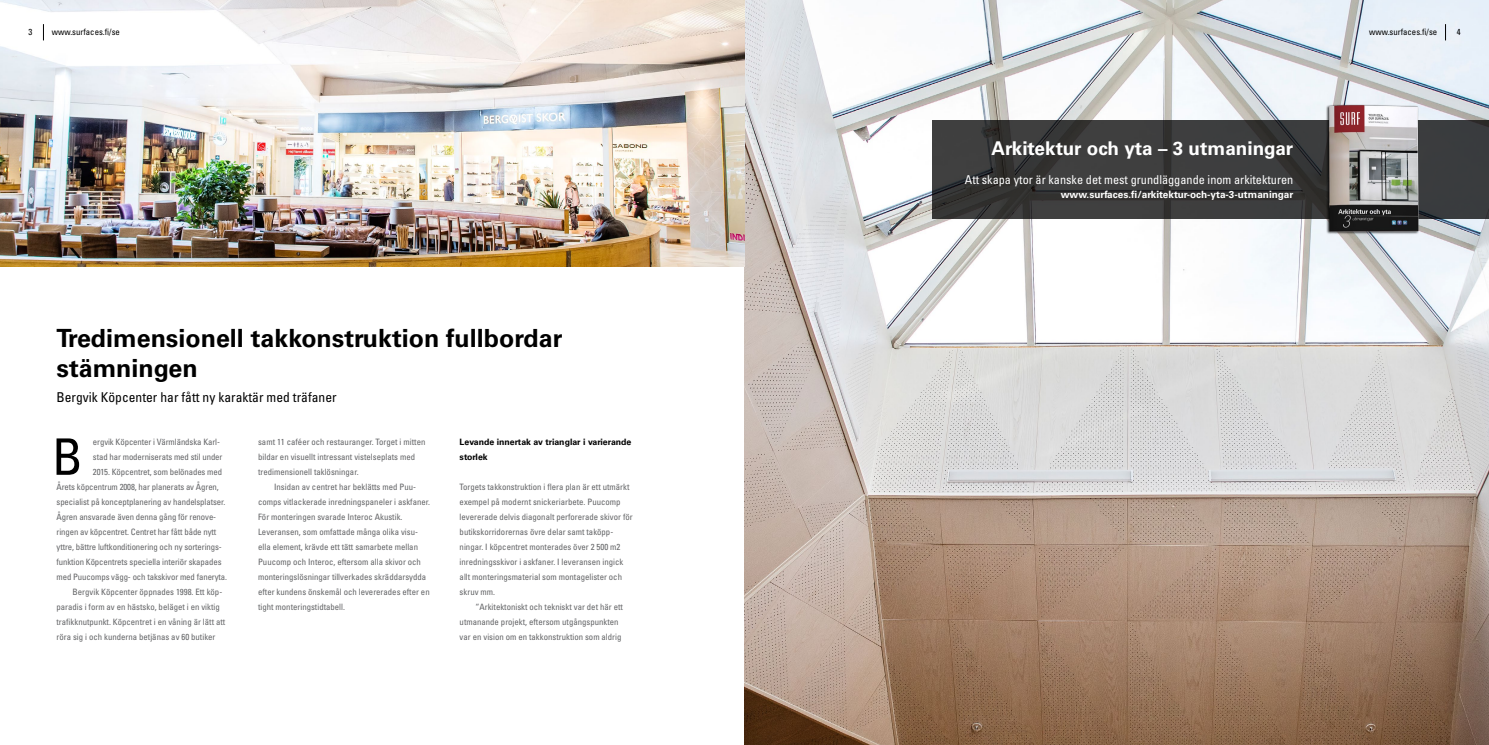
<style>
.page{position:relative;width:1489px;height:745px;background:#fff}
.page>*{position:absolute;margin:0;border:0;box-sizing:border-box;transform-origin:0 0}
.t1{font:condensed 50.25px "Univers LT Std";color:#000}
.t2{font:700 25px/30px "Univers LT Std";color:#000}
.t3{font:700 18.88px "Univers LT Std";color:#fff}
.t4{font:condensed 13.5px "Univers LT Std";color:#000}
.t5{font:condensed 12.25px "Univers LT Std";color:#fff}
.t6{font:700 10px "Univers LT Std";color:#fff}
.t7{font:condensed 8.75px/15px "Univers LT Std";color:#636466}
.t8{font:700 8.75px/15px "Univers LT Std";color:#000}
.t9{font:condensed 8.75px "Univers LT Std";color:#000}
</style>
<div class="page">
<img style="left:744px;top:0;width:744px;height:744px">
<svg style="left:1445px;top:24px;width:1px;height:16px"></svg>
<img style="left:0;top:0;width:744px;height:267px">
<svg style="left:43px;top:24px;width:1px;height:16px"></svg>
<svg style="left:932px;top:120px;width:556px;height:99px;background:#393939"></svg>
<img style="left:1321px;top:101px;width:102px;height:136px">
<p class="t9" style="left:28px;top:26px;width:5px">3</p>
<p class="t9" style="left:52px;top:26px;width:70px">www.surfaces.fi/se</p>
<p class="t9" style="left:1368px;top:26px;width:70px">www.surfaces.fi/se</p>
<p class="t9" style="left:1456px;top:26px;width:5px">4</p>
<h2 class="t2" style="left:57px;top:323px;width:507px">Tredimensionell takkonstruktion fullbordar stämningen</h2>
<h3 class="t4" style="left:57px;top:388px;width:281px">Bergvik Köpcenter har fått ny karaktär med träfaner</h3>
<h1 class="t1" style="left:52px;top:425px;width:32px">B</h1>
<p class="t7" style="left:93px;top:433px;width:129px">ergvik Köpcenter i Värmländska Karl-</p>
<p class="t7" style="left:93px;top:448px;width:131px">stad har moderniserats med stil under</p>
<p class="t7" style="left:93px;top:463px;width:131px">2015. Köpcentret, som belönades med</p>
<p class="t7" style="left:57px;top:478px;width:164px">Årets köpcentrum 2008, har planerats av Ågren,</p>
<p class="t7" style="left:57px;top:493px;width:170px">specialist på konceptplanering av handelsplatser.</p>
<p class="t7" style="left:57px;top:508px;width:161px">Ågren ansvarade även denna gång för renove-</p>
<p class="t7" style="left:57px;top:523px;width:161px">ringen av köpcentret. Centret har fått både nytt</p>
<p class="t7" style="left:57px;top:538px;width:167px">yttre, bättre luftkonditionering och ny sorterings-</p>
<p class="t7" style="left:57px;top:553px;width:167px">funktion Köpcentrets speciella interiör skapades</p>
<p class="t7" style="left:57px;top:568px;width:172px">med Puucomps vägg- och takskivor med faneryta.</p>
<p class="t7" style="left:72px;top:583px;width:151px">Bergvik Köpcenter öppnades 1998. Ett köp-</p>
<p class="t7" style="left:57px;top:598px;width:165px">paradis i form av en hästsko, beläget i en viktig</p>
<p class="t7" style="left:57px;top:613px;width:170px">trafikknutpunkt. Köpcentret i en våning är lätt att</p>
<p class="t7" style="left:57px;top:628px;width:160px">röra sig i och kunderna betjänas av 60 butiker</p>
<p class="t7" style="left:258px;top:433px;width:169px">samt 11 caféer och restauranger. Torget i mitten bildar en visuellt intressant vistelseplats med tredimensionell taklösningar.</p>
<p class="t7" style="left:258px;top:478px;width:173px;text-indent:16px">Insidan av centret har beklätts med Puu&shy;comps vitlackerade inredningspaneler i askfaner.<br>För monteringen svarade Interoc Akustik.<br>Leveransen, som omfattade många olika visu&shy;ella element, krävde ett tätt samarbete mellan Puucomp och Interoc, eftersom alla skivor och monteringslösningar tillverkades skräddarsydda efter kundens önskemål och levererades efter en tight monteringstidtabell.</p>
<p class="t8" style="left:459px;top:434px;width:173px">Levande innertak av trianglar i varierande storlek</p>
<p class="t7" style="left:459px;top:478px;width:174px">Torgets takkonstruktion i flera plan är ett utmärkt exempel på modernt snickeriarbete. Puucomp levererade delvis diagonalt perforerade skivor för butikskorridorernas övre delar samt taköpp&shy;ningar. I köpcentret monterades över 2 500 m2 inredningsskivor i askfaner. I leveransen ingick allt monteringsmaterial som montagelister och skruv mm.</p>
<p class="t7" style="left:459px;top:598px;width:165px;text-indent:16px">“Arkitektoniskt och tekniskt var det här ett utmanande projekt, eftersom utgångspunkten var en vision om en takkonstruktion som aldrig</p>
<h3 class="t3" style="left:991px;top:137px;width:303px">Arkitektur och yta – 3 utmaningar</h3>
<h3 class="t5" style="left:964px;top:171px;width:330px">Att skapa ytor är kanske det mest grundläggande inom arkitekturen</h3>
<p class="t6" style="left:1060px;top:189px;width:234px">www.surfaces.fi/arkitektur-och-yta-3-utmaningar</p>
</div>
